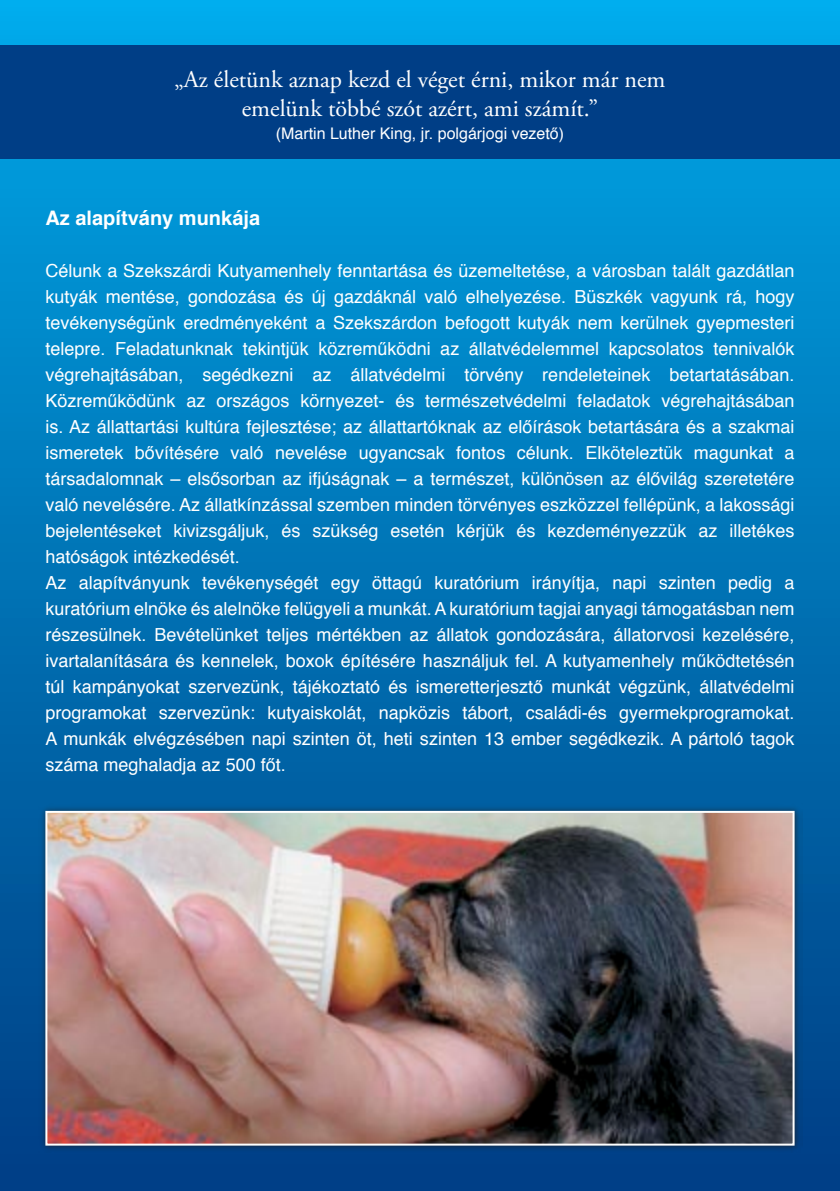
<style>
.page{position:relative;width:840px;height:1191px;background:#fff}
.page>*{position:absolute;margin:0;border:0;box-sizing:border-box;transform-origin:0 0}
.t1{font:24px/28.8px "Adobe Garamond Pro";color:#fff;text-align:center}
.t2{font:700 20px "Helvetica";color:#fff}
.t3{font:18px/26px "Helvetica";color:#fff}
.t4{font:16px "Helvetica";color:#fff}
</style>
<div class="page">
<div style="left:0;top:0;width:839px;height:1191px;background:linear-gradient(to bottom,#00a8e8,#003c82)"></div>
<div style="left:0;top:45px;width:839px;height:114px;background:#003e86"></div>
<div style="left:38px;top:803px;width:763px;height:350px;background:#212020;opacity:.75"></div>
<img style="left:48px;top:814px;width:743px;height:328px">
<div style="left:45px;top:811px;width:749px;height:334px;border:2px solid #fff"></div>
<h1 class="t1" style="left:174px;top:66px;width:492px">„Az életünk aznap kezd el véget érni, mikor már nem emelünk többé szót azért, ami számít.”</h1>
<p class="t4" style="left:275px;top:119px;width:290px">(Martin Luther King, jr. polgárjogi vezető)</p>
<p class="t2" style="left:45px;top:200px;width:216px">Az alapítvány munkája</p>
<p class="t3" style="left:45px;top:257px;width:750px">Célunk a Szekszárdi Kutyamenhely fenntartása és üzemeltetése, a városban talált gazdátlan kutyák mentése, gondozása és új gazdáknál való elhelyezése. Büszkék vagyunk rá, hogy tevékenységünk eredményeként a Szekszárdon befogott kutyák nem kerülnek gyepmesteri telepre. Feladatunknak tekintjük közreműködni az állatvédelemmel kapcsolatos tennivalók végrehajtásában, segédkezni az állatvédelmi törvény rendeleteinek betartatásában.<br>Közreműködünk az országos környezet- és természetvédelmi feladatok végrehajtásában is. Az állattartási kultúra fejlesztése; az állattartóknak az előírások betartására és a szakmai ismeretek bővítésére való nevelése ugyancsak fontos célunk. Elköteleztük magunkat a társadalomnak – elsősorban az ifjúságnak – a természet, különösen az élővilág szeretetére való nevelésére. Az állatkínzással szemben minden törvényes eszközzel fellépünk, a lakossági bejelentéseket kivizsgáljuk, és szükség esetén kérjük és kezdeményezzük az illetékes hatóságok intézkedését.<br>Az alapítványunk tevékenységét egy öttagú kuratórium irányítja, napi szinten pedig a kuratórium elnöke és alelnöke felügyeli a munkát. A kuratórium tagjai anyagi támogatásban nem részesülnek. Bevételünket teljes mértékben az állatok gondozására, állatorvosi kezelésére, ivartalanítására és kennelek, boxok építésére használjuk fel. A kutyamenhely működtetésén túl kampányokat szervezünk, tájékoztató és ismeretterjesztő munkát végzünk, állatvédelmi programokat szervezünk: kutyaiskolát, napközis tábort, családi-és gyermekprogramokat.<br>A munkák elvégzésében napi szinten öt, heti szinten 13 ember segédkezik. A pártoló tagok száma meghaladja az 500 főt.</p>
</div>
